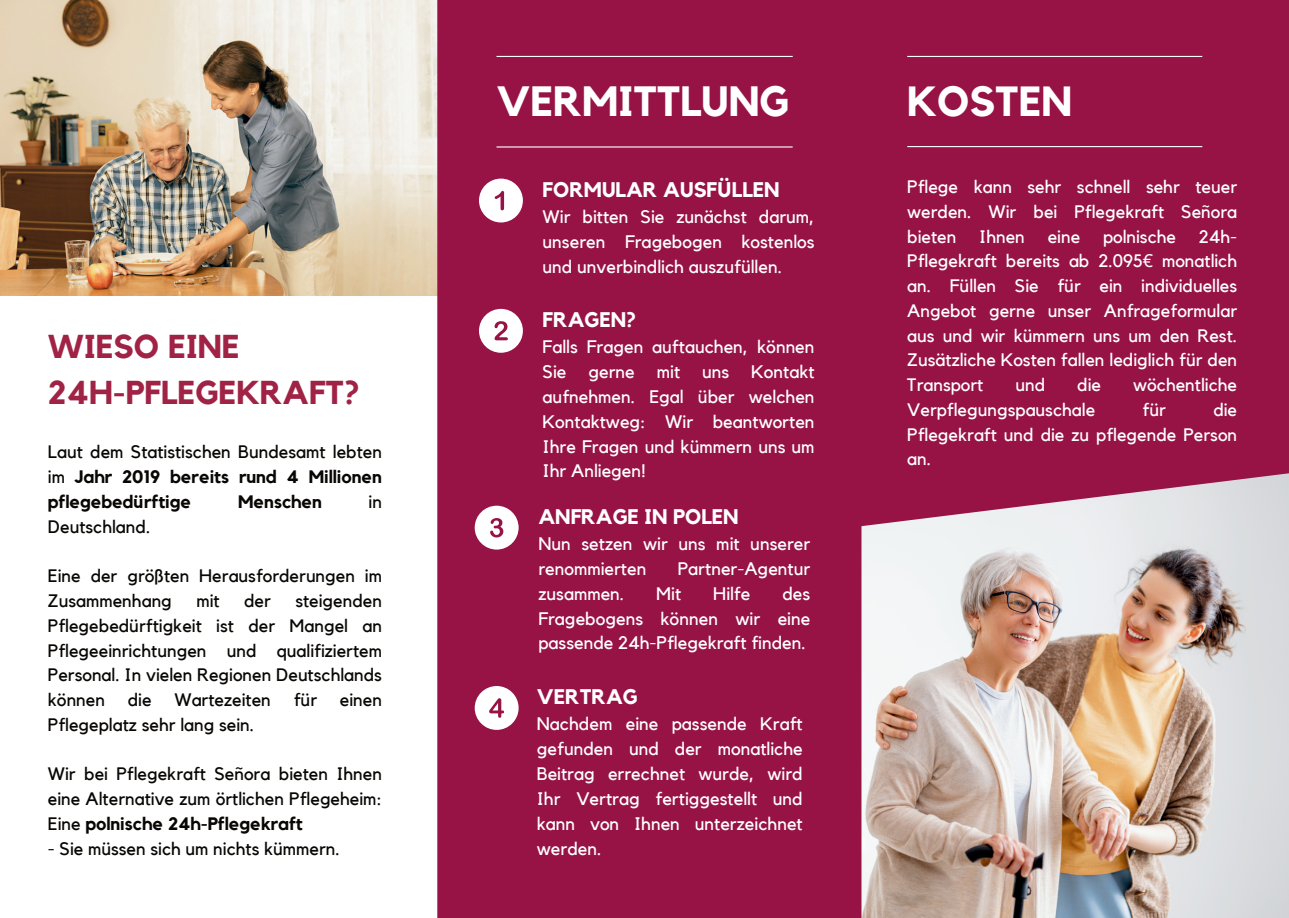
<style>
.page{position:relative;width:1289px;height:918px;background:#fff}
.page>*{position:absolute;margin:0;border:0;box-sizing:border-box;transform-origin:0 0}
.t1{font:700 42.15px "Kollektif";color:#fff}
.t2{font:700 42px "Kollektif";color:#fff}
.t3{font:700 33px/46.2px "Kollektif";color:#a02346}
.t4{font:700 21.15px "Kollektif";color:#fff}
.t5{font:18.15px/24.9px "Kollektif";color:#fff;text-align:justify}
.t6{font:18px/24.8px "Kollektif";color:#080704;text-align:justify}
.t7{font:18px/24.8px "Kollektif";color:#fff;text-align:justify}
.t8{font:700 18px/24.8px "Kollektif";color:#080704;text-align:justify}
.s1{font-weight:400}
.s2{font-weight:700}
.s3{font-family:"Noto Sans"}
</style>
<div class="page">
<img style="left:0;top:0;width:437px;height:296px">
<img style="left:861px;top:528px;width:427px;height:390px">
<div style="left:437px;top:0;width:424px;height:918px;background:#971345"></div>
<hr style="left:496px;top:146px;width:296px;height:2px;background:#fff">
<hr style="left:496px;top:56px;width:296px;height:1px;background:#fff">
<div style="left:479px;top:179px;width:44px;height:43px;background:#fff;border-radius:50%"></div>
<svg style="left:494px;top:191px;width:10px;height:19px"></svg>
<div style="left:479px;top:309px;width:44px;height:44px;background:#fff;border-radius:50%"></div>
<svg style="left:494px;top:321px;width:13px;height:19px"></svg>
<div style="left:474px;top:686px;width:44px;height:44px;background:#fff;border-radius:50%"></div>
<svg style="left:489px;top:698px;width:15px;height:20px"></svg>
<div style="left:474px;top:506px;width:44px;height:44px;background:#fff;border-radius:50%"></div>
<svg style="left:490px;top:518px;width:13px;height:19px"></svg>
<div style="left:847px;top:0;width:441px;height:528px;background:#971345"></div>
<hr style="left:907px;top:146px;width:295px;height:1px;background:#fff">
<hr style="left:907px;top:56px;width:295px;height:1px;background:#fff">
<h3 class="t3" style="left:48px;top:323px;width:313px">WIESO EINE<br>24H-PFLEGEKRAFT?</h3>
<p class="t8" style="left:48px;top:440px;width:335px"><span class="s1">Laut dem Statistischen Bundesamt lebten im</span> Jahr 2019 bereits rund 4 Millionen pflegebedürftige</p>
<p class="t8" style="left:238px;top:489px;width:85px">Menschen</p>
<p class="t6" style="left:368px;top:489px;width:15px">in</p>
<p class="t6" style="left:48px;top:514px;width:104px">Deutschland.</p>
<p class="t6" style="left:48px;top:564px;width:335px">Eine der größten Herausforderungen im<br>Zusammenhang</p>
<p class="t6" style="left:48px;top:588px;width:335px;text-indent:247px">steigenden Pflegebedürftigkeit ist der Mangel an Pflegeeinrichtungen und qualifiziertem Personal. In vielen Regionen Deutschlands können</p>
<p class="t6" style="left:196px;top:588px;width:25px">mit</p>
<p class="t6" style="left:244px;top:588px;width:28px">der</p>
<p class="t6" style="left:128px;top:687px;width:25px">die</p>
<p class="t6" style="left:174px;top:687px;width:98px">Wartezeiten</p>
<p class="t6" style="left:294px;top:687px;width:25px">für</p>
<p class="t6" style="left:340px;top:687px;width:44px">einen</p>
<p class="t6" style="left:48px;top:712px;width:208px">Pflegeplatz sehr lang sein.</p>
<p class="t6" style="left:48px;top:762px;width:335px">Wir bei Pflegekraft Señora bieten Ihnen eine Alternative zum örtlichen Pflegeheim:<br>Eine <span class="s2">polnische 24h-Pflegekraft</span></p>
<p class="t6" style="left:48px;top:836px;width:293px">- Sie müssen sich um nichts kümmern.</p>
<h1 class="t1" style="left:496px;top:76px;width:294px">VERMITTLUNG</h1>
<p class="t4" style="left:542px;top:177px;width:238px">FORMULAR AUSFÜLLEN</p>
<p class="t5" style="left:542px;top:204px;width:273px">Wir bitten Sie zunächst darum, unseren Fragebogen kostenlos und unverbindlich auszufüllen.</p>
<p class="t4" style="left:542px;top:307px;width:95px">FRAGEN?</p>
<p class="t5" style="left:542px;top:334px;width:273px">Falls Fragen auftauchen, können Sie gerne mit uns Kontakt aufnehmen. Egal über welchen Kontaktweg: Wir beantworten Ihre Fragen und kümmern uns um Ihr Anliegen!</p>
<p class="t4" style="left:538px;top:504px;width:202px">ANFRAGE IN POLEN</p>
<p class="t5" style="left:538px;top:531px;width:273px">Nun setzen wir uns mit unserer renommierten</p>
<p class="t5" style="left:677px;top:556px;width:134px">Partner-Agentur</p>
<p class="t5" style="left:538px;top:581px;width:87px">zusammen.</p>
<p class="t5" style="left:656px;top:581px;width:26px">Mit</p>
<p class="t5" style="left:713px;top:581px;width:39px">Hilfe</p>
<p class="t5" style="left:538px;top:581px;width:273px;text-indent:244px">des Fragebogens können wir eine passende 24h-Pflegekraft finden.</p>
<p class="t4" style="left:537px;top:684px;width:102px">VERTRAG</p>
<p class="t5" style="left:537px;top:711px;width:267px">Nachdem eine passende Kraft gefunden und der monatliche Beitrag errechnet wurde, wird Ihr Vertrag fertiggestellt und kann von Ihnen unterzeichnet werden.</p>
<h2 class="t2" style="left:907px;top:76px;width:166px">KOSTEN</h2>
<p class="t7" style="left:907px;top:175px;width:331px">Pflege kann sehr schnell sehr teuer werden. Wir bei Pflegekraft Señora bieten</p>
<p class="t7" style="left:907px;top:224px;width:331px;text-indent:292px">24h-Pflegekraft bereits ab 2.095<span class="s3">€</span> monatlich an. Füllen Sie für ein individuelles Angebot gerne unser Anfrageformular aus und wir kümmern uns um den Rest.<br>Zusätzliche Kosten fallen lediglich für den Transport</p>
<p class="t7" style="left:979px;top:224px;width:47px">Ihnen</p>
<p class="t7" style="left:1047px;top:224px;width:34px">eine</p>
<p class="t7" style="left:1102px;top:224px;width:75px">polnische</p>
<p class="t7" style="left:1015px;top:373px;width:31px">und</p>
<p class="t7" style="left:1077px;top:373px;width:25px">die</p>
<p class="t7" style="left:1132px;top:373px;width:105px">wöchentliche</p>
<p class="t7" style="left:907px;top:397px;width:189px">Verpflegungspauschale</p>
<p class="t7" style="left:1142px;top:397px;width:25px">für</p>
<p class="t7" style="left:907px;top:397px;width:331px;text-indent:306px">die Pflegekraft und die zu pflegende Person an.</p>
</div>
